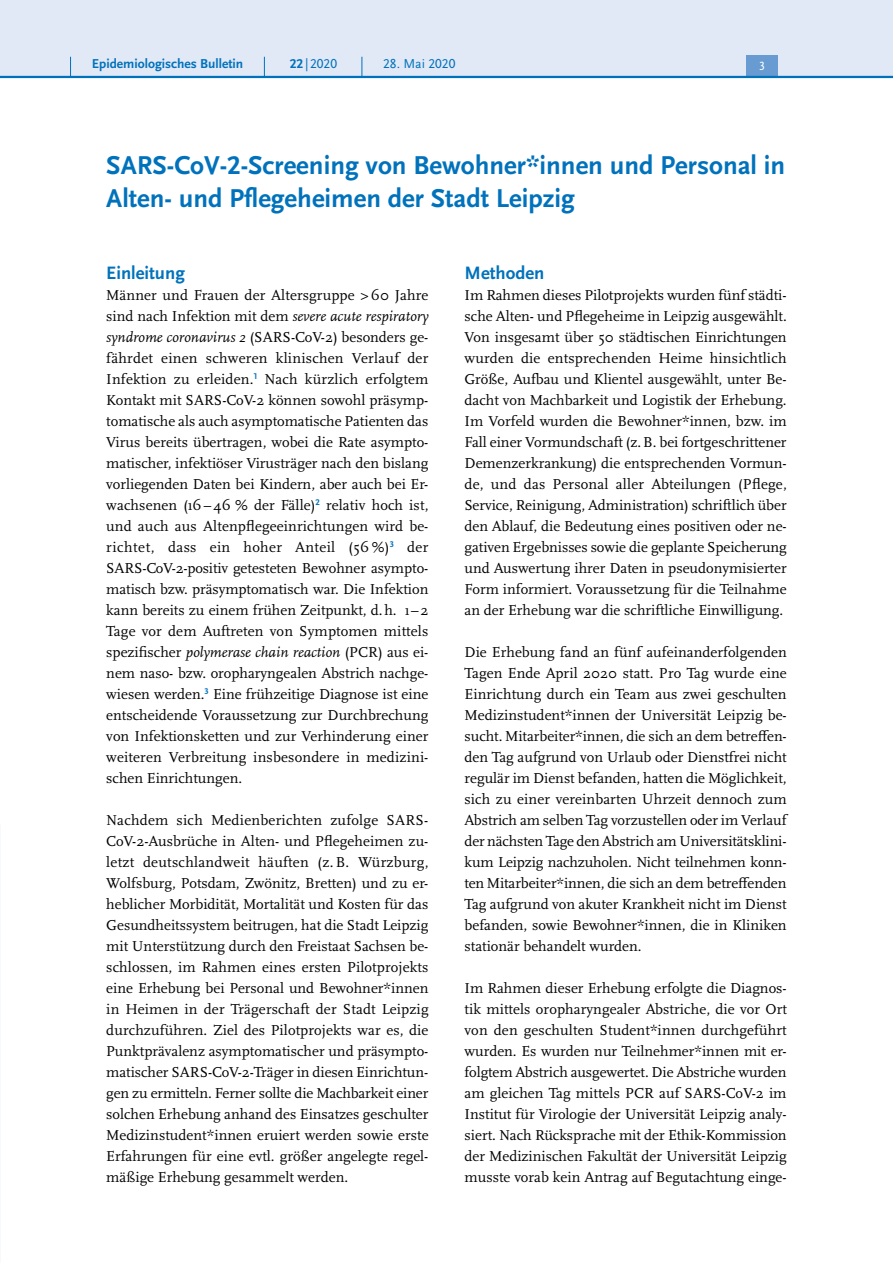
<style>
.page{position:relative;width:893px;height:1263px;background:#fff}
.page>*{position:absolute;margin:0;border:0;box-sizing:border-box;transform-origin:0 0}
.H2{font:700 27px/33px "Scala Sans Pro";color:#0072bc}
.H3___allterste{font:700 18.75px "Scala Sans Pro";color:#0072bc}
.P_-_Fließtext{font:15px/21px "Scala Pro";color:#000;text-align:justify}
.t1{font:700 13.5px "Scala Sans Pro";color:#0072bc}
.t2{font:13.5px "Scala Sans Pro";color:#0072bc}
.t3{font:12.45px "Scala Sans Pro";color:#fff}
.s1{font-weight:700}
.s2{font-style:italic}
</style>
<div class="page">
<div style="left:0;top:0;width:893px;height:77px;background:#e1e8f6"></div>
<div style="left:746px;top:55px;width:32px;height:21px;background:#679bd2"></div>
<hr style="left:0;top:76px;width:893px;height:2px;background:#0072bc">
<svg style="left:70px;top:57px;width:1px;height:19px"></svg>
<svg style="left:264px;top:57px;width:1px;height:19px"></svg>
<svg style="left:362px;top:57px;width:1px;height:19px"></svg>
<p class="t1" style="left:92px;top:55px;width:153px">Epidemiologisches Bulletin</p>
<p class="t2" style="left:290px;top:55px;width:49px"><span class="s1">22</span>|2020</p>
<p class="t2" style="left:383px;top:55px;width:74px">28. Mai 2020</p>
<p class="t3" style="left:759px;top:59px;width:7px">3</p>
<h2 class="H2" style="left:106px;top:148px;width:680px">SARS-CoV-2-Screening von Bewohner*innen und Personal in<br>Alten- und Pflegeheimen der Stadt Leipzig</h2>
<h3 class="H3___allterste" style="left:106px;top:261px;width:80px">Einleitung</h3>
<p class="P_-_Fließtext" style="left:106px;top:284px;width:324px">Männer und Frauen der Altersgruppe &gt;60 Jahre sind nach Infektion mit dem <span class="s2">severe acute respiratory syndrome coronavirus 2</span> (SARS-CoV-2) besonders ge&shy;fährdet einen schweren klinischen Verlauf der Infektion zu erleiden.<sup>1</sup> Nach kürzlich erfolgtem Kontakt mit SARS-CoV-2 können sowohl präsymp&shy;tomatische als auch asymptomatische Patienten das Virus bereits übertragen, wobei die Rate asympto&shy;matischer, infektiöser Virusträger nach den bislang vorliegenden Daten bei Kindern, aber auch bei Er&shy;wachsenen (16– 46 % der Fälle)<sup>2</sup> relativ hoch ist, und auch aus Altenpflegeeinrichtungen wird be&shy;richtet, dass ein hoher Anteil (56 %)<sup>3</sup> der SARS-CoV-2-positiv getesteten Bewohner asympto&shy;matisch bzw. präsymptomatisch war. Die Infektion kann bereits zu einem frühen Zeitpunkt, d.h. 1–2<br>Tage vor dem Auftreten von Symptomen mittels spezifischer <span class="s2">polymerase chain reaction</span> (PCR) aus ei&shy;nem naso- bzw. oropharyngealen Abstrich nachge&shy;wiesen werden.<sup>3</sup> Eine frühzeitige Diagnose ist eine entscheidende Voraussetzung zur Durchbrechung von Infektionsketten und zur Verhinderung einer weiteren Verbreitung insbesondere in medizini&shy;schen Einrichtungen.</p>
<p class="P_-_Fließtext" style="left:106px;top:809px;width:324px">Nachdem sich Medienberichten zufolge SARS-CoV-2-Ausbrüche in Alten- und Pflegeheimen zu&shy;letzt deutschlandweit häuften (z.B. Würzburg, Wolfsburg, Potsdam, Zwönitz, Bretten) und zu er&shy;heblicher Morbidität, Mortalität und Kosten für das Gesundheitssystem beitrugen, hat die Stadt Leipzig mit Unterstützung durch den Freistaat Sachsen be&shy;schlossen, im Rahmen eines ersten Pilotprojekts eine Erhebung bei Personal und Bewohner*innen in Heimen in der Trägerschaft der Stadt Leipzig durchzuführen. Ziel des Pilotprojekts war es, die Punktprävalenz asymptomatischer und präsympto&shy;matischer SARS-CoV-2-Träger in diesen Einrichtun&shy;gen zu ermitteln. Ferner sollte die Machbarkeit einer solchen Erhebung anhand des Einsatzes geschulter Medizinstudent*innen eruiert werden sowie erste Erfahrungen für eine evtl. größer angelegte regel&shy;mäßige Erhebung gesammelt werden.</p>
<h3 class="H3___allterste" style="left:465px;top:261px;width:81px">Methoden</h3>
<p class="P_-_Fließtext" style="left:465px;top:284px;width:324px">Im Rahmen dieses Pilotprojekts wurden fünf städti&shy;sche Alten- und Pflegeheime in Leipzig ausgewählt.<br>Von insgesamt über 50 städtischen Einrichtungen wurden die entsprechenden Heime hinsichtlich Größe, Aufbau und Klientel ausgewählt, unter Be&shy;dacht von Machbarkeit und Logistik der Erhebung.<br>Im Vorfeld wurden die Bewohner*innen, bzw. im Fall einer Vormundschaft (z.B. bei fortgeschrittener Demenzerkrankung) die entsprechenden Vormun&shy;de, und das Personal aller Abteilungen (Pflege, Service, Reinigung, Administration) schriftlich über den Ablauf, die Bedeutung eines positiven oder ne&shy;gativen Ergebnisses sowie die geplante Speicherung und Auswertung ihrer Daten in pseudonymisierter Form informiert. Voraussetzung für die Teilnahme an der Erhebung war die schriftliche Einwilligung.</p>
<p class="P_-_Fließtext" style="left:465px;top:641px;width:324px">Die Erhebung fand an fünf aufeinanderfolgenden Tagen Ende April 2020 statt. Pro Tag wurde eine Einrichtung durch ein Team aus zwei geschulten Medizinstudent*innen der Universität Leipzig be&shy;sucht. Mitarbeiter*innen, die sich an dem betreffen&shy;den Tag aufgrund von Urlaub oder Dienstfrei nicht regulär im Dienst befanden, hatten die Möglichkeit, sich zu einer vereinbarten Uhrzeit dennoch zum Abstrich am selben Tag vorzustellen oder im Verlauf der nächsten Tage den Abstrich am Universitätsklini&shy;kum Leipzig nachzuholen. Nicht teilnehmen konn&shy;ten Mitarbeiter*innen, die sich an dem betreffenden Tag aufgrund von akuter Krankheit nicht im Dienst befanden, sowie Bewohner*innen, die in Kliniken stationär behandelt wurden.</p>
<p class="P_-_Fließtext" style="left:465px;top:977px;width:324px">Im Rahmen dieser Erhebung erfolgte die Diagnos&shy;tik mittels oropharyngealer Abstriche, die vor Ort von den geschulten Student*innen durchgeführt wurden. Es wurden nur Teilnehmer*innen mit er&shy;folgtem Abstrich ausgewertet. Die Abstriche wurden am gleichen Tag mittels PCR auf SARS-CoV-2 im Institut für Virologie der Universität Leipzig analy&shy;siert. Nach Rücksprache mit der Ethik-Kommission der Medizinischen Fakultät der Universität Leipzig musste vorab kein Antrag auf Begutachtung einge-</p>
</div>
